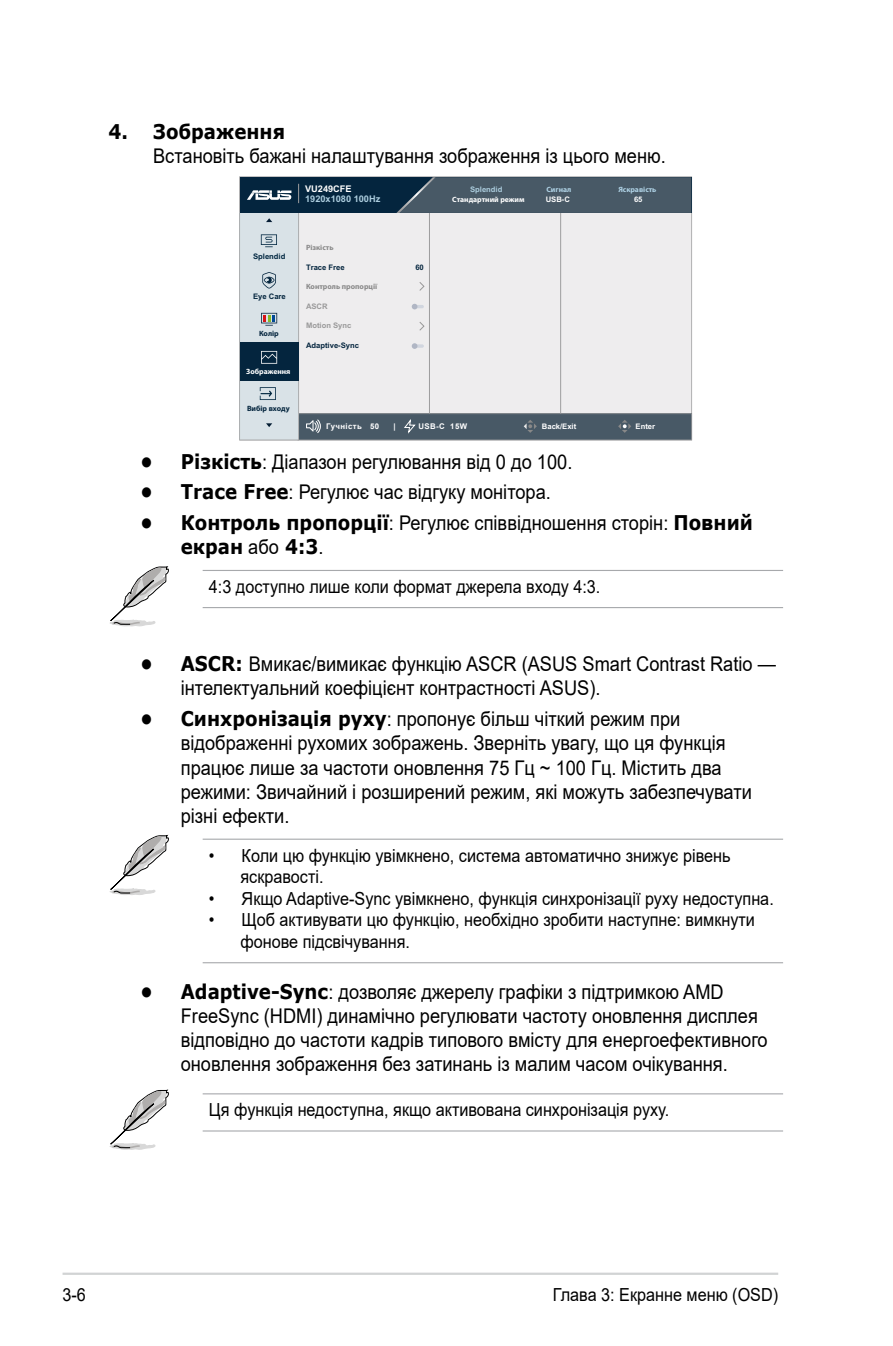
<style>
.page{position:relative;width:893px;height:1346px;background:#fff}
.page>*{position:absolute;margin:0;border:0;box-sizing:border-box;transform-origin:0 0}
.t1{font:20.25px/24.3px "Arial";color:#000;scale:.9 1}
.t2{font:700 20.25px "Verdana";color:#000;scale:.9 1}
.t3{font:18px/21.6px "Arial";color:#000;scale:.9 1}
.t4{font:700 9.22px "Arial";color:#accdde}
.t5{font:700 9.22px "Arial";color:#fff}
.t6{font:700 7.88px "Arial";letter-spacing:.05em;color:#fff}
.t7{font:700 7.65px "Arial";color:#04253e}
.t8{font:700 7.65px "Myriad Pro";color:#fff}
.t9{font:700 7.65px "Myriad Pro";color:#888}
.t10{font:700 7.65px "Arial";color:#fff}
.t11{font:700 7.65px "Myriad Pro";color:#afd2e5}
.t12{font:700 7.65px "Myriad Pro";color:#04253e}
.t13{font:700 7.65px "Arial";color:#999}
.t14{font:700 7.65px "Arial";color:#accdde}
.t15{font:700 7.65px "Arial";color:#002640}
.s1{font-family:"Verdana";font-weight:700}
.s2{font-family:"Arial";font-weight:400}
</style>
<div class="page">
<hr style="left:63px;top:1272px;width:715px;height:3px;background:#d1d3d4">
<svg style="left:239px;top:177px;width:453px;height:263px;background:#bec4c9"></svg>
<hr style="left:203px;top:570px;width:580px;height:1px;background:#a7a9ac">
<hr style="left:203px;top:607px;width:580px;height:1px;background:#a7a9ac">
<svg style="left:110px;top:566px;width:59px;height:61px"></svg>
<hr style="left:203px;top:838px;width:580px;height:2px;background:#a7a9ac">
<hr style="left:203px;top:962px;width:580px;height:1px;background:#a7a9ac">
<svg style="left:109px;top:835px;width:60px;height:60px"></svg>
<hr style="left:203px;top:1093px;width:580px;height:1px;background:#a7a9ac">
<hr style="left:203px;top:1130px;width:580px;height:1px;background:#a7a9ac">
<svg style="left:109px;top:1089px;width:60px;height:61px"></svg>
<p class="t2" style="left:108px;top:117px;width:198px">4. Зображення</p>
<p class="t1" style="left:153px;top:143px;width:571px">Встановіть бажані налаштування зображення із цього меню.</p>
<p class="t4" style="left:305px;top:193px;width:77px">1920x1080 100Hz</p>
<p class="t8" style="left:452px;top:195px;width:74px">Стандартний режим</p>
<p class="t5" style="left:305px;top:183px;width:48px">VU249CFE</p>
<p class="t14" style="left:470px;top:185px;width:34px">Splendid</p>
<p class="t11" style="left:618px;top:184px;width:40px">Яскравість</p>
<p class="t10" style="left:634px;top:195px;width:10px">65</p>
<p class="t11" style="left:546px;top:184px;width:26px">Сигнал</p>
<p class="t10" style="left:546px;top:195px;width:26px">USB-C</p>
<p class="t15" style="left:253px;top:252px;width:34px">Splendid</p>
<p class="t7" style="left:253px;top:292px;width:34px">Eye Care</p>
<p class="t12" style="left:259px;top:328px;width:21px">Колір</p>
<p class="t8" style="left:246px;top:366px;width:46px">Зображення</p>
<p class="t12" style="left:247px;top:403px;width:44px">Вибір входу</p>
<p class="t9" style="left:306px;top:243px;width:29px">Різкість</p>
<p class="t7" style="left:306px;top:263px;width:40px">Trace Free</p>
<p class="t9" style="left:306px;top:282px;width:73px">Контроль пропорції</p>
<p class="t13" style="left:306px;top:302px;width:23px">ASCR</p>
<p class="t13" style="left:306px;top:321px;width:47px">Motion Sync</p>
<p class="t7" style="left:306px;top:341px;width:54px">Adaptive-Sync</p>
<p class="t7" style="left:415px;top:263px;width:10px">60</p>
<p class="t6" style="left:326px;top:421px;width:55px">Гучність 50</p>
<p class="t6" style="left:393px;top:421px;width:4px">|</p>
<p class="t6" style="left:418px;top:421px;width:50px">USB-C 15W</p>
<p class="t10" style="left:636px;top:421px;width:21px">Enter</p>
<p class="t10" style="left:542px;top:421px;width:36px">Back/Exit</p>
<p class="t1" style="left:140px;top:449px;width:482px"><span class="s1">• Різкість</span>: Діапазон регулювання від 0 до 100.</p>
<p class="t1" style="left:140px;top:480px;width:458px"><span class="s1">• Trace Free</span>: Регулює час відгуку монітора.</p>
<p class="t1" style="left:140px;top:511px;width:682px"><span class="s1">• Контроль пропорції</span>: Регулює співвідношення сторін: <span class="s1">Повний</span></p>
<p class="t2" style="left:181px;top:533px;width:160px">екран <span class="s2">або</span> 4:3<span class="s2">.</span></p>
<p class="t3" style="left:209px;top:576px;width:436px">4:3 доступно лише коли формат джерела входу 4:3.</p>
<p class="t1" style="left:181px;top:651px;width:663px;text-indent:-40px"><span class="s1">• ASCR:</span> Вмикає/вимикає функцію ASCR (ASUS Smart Contrast Ratio — інтелектуальний коефіцієнт контрастності ASUS).</p>
<p class="t1" style="left:181px;top:706px;width:636px;text-indent:-40px"><span class="s1">• Синхронізація руху</span>: пропонує більш чіткий режим при відображенні рухомих зображень. Зверніть увагу, що ця функція працює лише за частоти оновлення 75 Гц ~ 100 Гц. Містить два режими: Звичайний і розширений режим, які можуть забезпечувати різні ефекти.</p>
<p class="t3" style="left:240px;top:844px;width:546px;text-indent:-32px">• Коли цю функцію увімкнено, система автоматично знижує рівень яскравості.</p>
<p class="t3" style="left:209px;top:887px;width:629px">• Якщо Adaptive-Sync увімкнено, функція синхронізації руху недоступна.</p>
<p class="t3" style="left:240px;top:909px;width:573px;text-indent:-32px">• Щоб активувати цю функцію, необхідно зробити наступне: вимкнути фонове підсвічування.</p>
<p class="t1" style="left:181px;top:979px;width:654px;text-indent:-40px"><span class="s1">• Adaptive-Sync</span>: дозволяє джерелу графіки з підтримкою AMD FreeSync (HDMI) динамічно регулювати частоту оновлення дисплея відповідно до частоти кадрів типового вмісту для енергоефективного оновлення зображення без затинань із малим часом очікування.</p>
<p class="t3" style="left:209px;top:1099px;width:513px">Ця функція недоступна, якщо активована синхронізація руху.</p>
<p class="t3" style="left:63px;top:1283px;width:28px">3-6</p>
<p class="t3" style="left:553px;top:1283px;width:252px">Глава 3: Екранне меню (OSD)</p>
</div>
